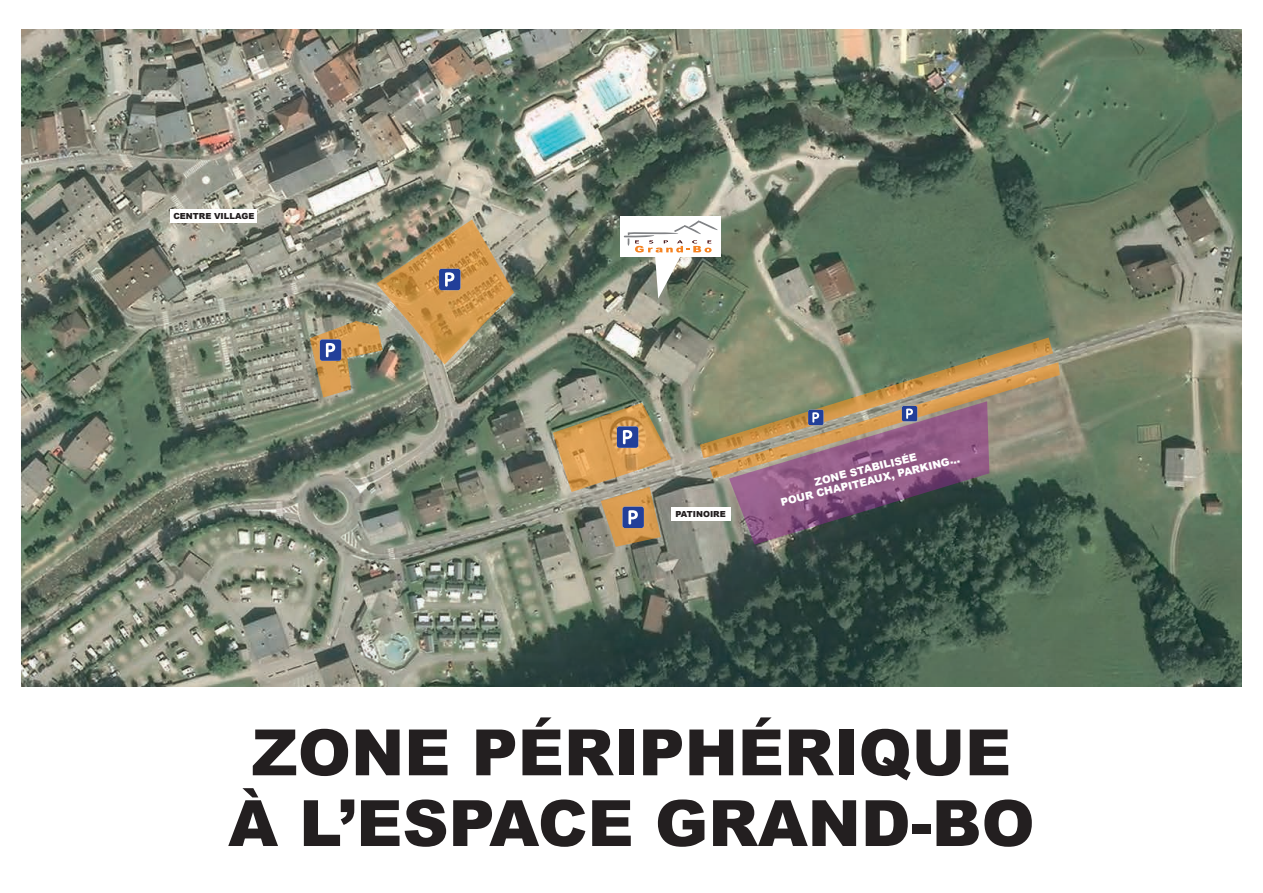
<style>
.page{position:relative;width:1263px;height:893px;background:#fff}
.page>*{position:absolute;margin:0;border:0;box-sizing:border-box;transform-origin:0 0}
.t1{font:900 63.9px/70.7px "Arial";color:#231f20;text-align:center}
.t2{font:900 10.5px/12px "Arial";color:#fff;text-align:center}
.t3{font:900 8.4px "Arial";color:#231f20}
</style>
<div class="page">
<img style="left:22px;top:29px;width:1220px;height:657px">
<div style="left:620px;top:216px;width:101px;height:41px;background:#fff"></div>
<svg style="left:623px;top:220px;width:96px;height:79px"></svg>
<div style="left:671px;top:507px;width:59px;height:14px;background:#fff"></div>
<div style="left:170px;top:210px;width:87px;height:13px;background:#fff"></div>
<svg style="left:553px;top:403px;width:118px;height:144px;background:#aa926d"></svg>
<svg style="left:700px;top:338px;width:360px;height:206px;background:#85776d"></svg>
<svg style="left:310px;top:219px;width:204px;height:178px;background:#9a8b68"></svg>
<p class="t3" style="left:173px;top:210px;width:83px">CENTRE VILLAGE</p>
<p class="t3" style="left:675px;top:508px;width:52px">PATINOIRE</p>
<p class="t2" style="left:776px;top:485px;width:186px;rotate:-14deg">ZONE STABILISÉE<br>POUR CHAPITEAUX, PARKING...</p>
<h1 class="t1" style="left:228px;top:715px;width:808px">ZONE PÉRIPHÉRIQUE<br>À L’ESPACE GRAND-BO</h1>
</div>
